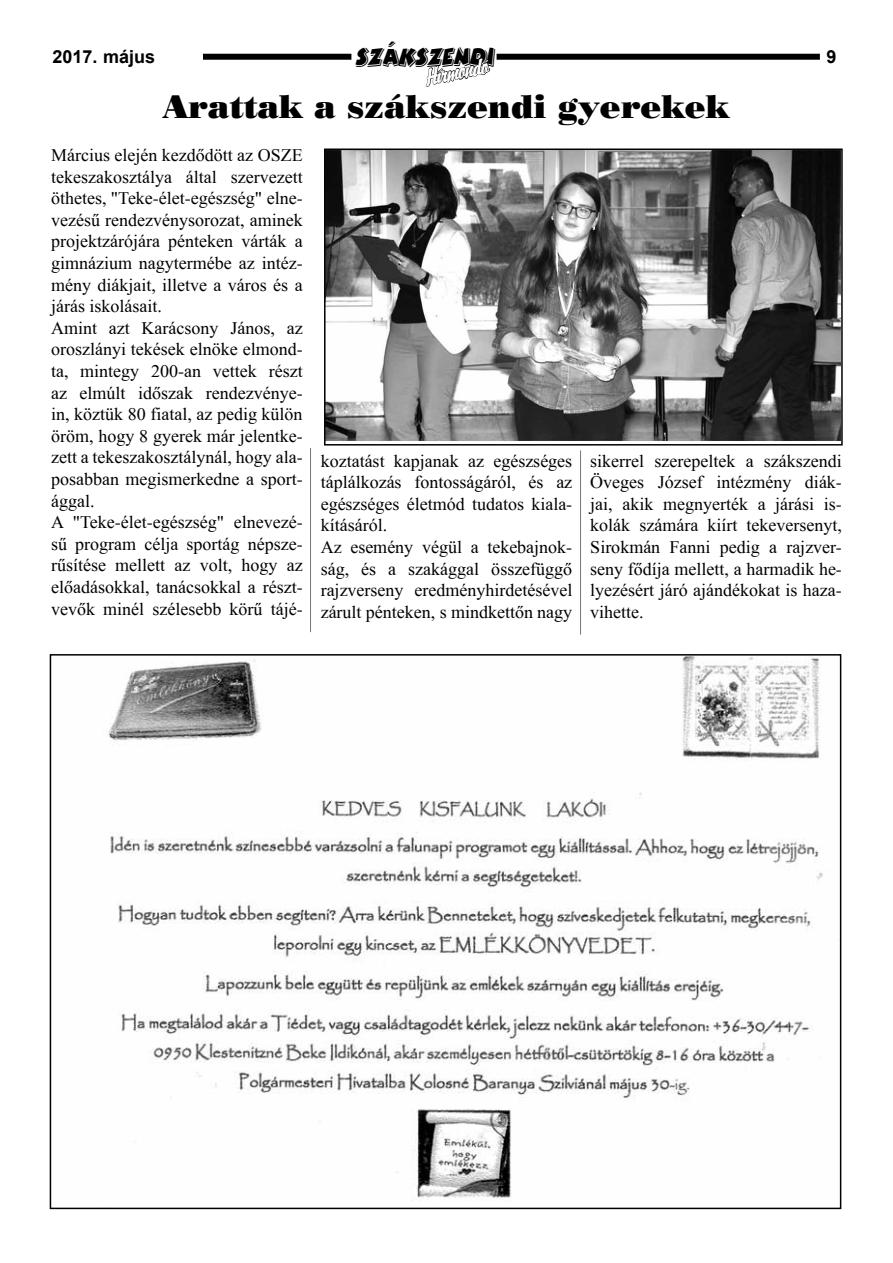
<style>
.page{position:relative;width:893px;height:1263px;background:#fff}
.page>*{position:absolute;margin:0;border:0;box-sizing:border-box;transform-origin:0 0}
.t1{font:33px "Poster Bodoni HU Normal";color:#000}
.t2{font:28.8px "Bertram CE";letter-spacing:-.05em;color:#000;scale:.83 1}
.t3{font:italic 21px "Briquet HU Plain";color:#fff}
.t4{font:18px/21.6px "Times New Roman HU";color:#000}
.t5{font:700 18px "Arial";color:#000}
</style>
<div class="page">
<div style="left:51px;top:54px;width:300px;height:6px;background:#000"></div>
<div style="left:497px;top:54px;width:323px;height:6px;background:#000"></div>
<div style="left:51px;top:43px;width:151px;height:27px;background:#fff"></div>
<svg style="left:425px;top:57px;width:65px;height:30px"></svg>
<img style="left:327px;top:151px;width:513px;height:290px">
<div style="left:324px;top:148px;width:519px;height:298px;border:2px solid #000"></div>
<img style="left:108px;top:657px;width:715px;height:541px">
<hr style="left:580px;top:450px;width:1px;height:185px;background:#737577">
<hr style="left:310px;top:448px;width:1px;height:184px;background:#737577">
<p class="t5" style="left:52px;top:45px;width:104px">2017. május</p>
<h2 class="t2" style="left:356px;top:41px;width:169px">SZÁKSZENDI</h2>
<p class="t5" style="left:826px;top:45px;width:12px">9</p>
<p class="t3" style="left:422px;top:65px;width:66px;rotate:-11deg">Hírmondó</p>
<h1 class="t1" style="left:163px;top:87px;width:568px">Arattak a szákszendi gyerekek</h1>
<p class="t4" style="left:51px;top:144px;width:253px">Március elején kezdődött az OSZE tekeszakosztálya által szervezett öthetes, "Teke-élet-egészség" elne&shy;vezésű rendezvénysorozat, aminek projektzárójára pénteken várták a gimnázium nagytermébe az intéz&shy;mény diákjait, illetve a város és a járás iskolásait.<br>Amint azt Karácsony János, az oroszlányi tekések elnöke elmond&shy;ta, mintegy 200-an vettek részt az elmúlt időszak rendezvénye&shy;in, köztük 80 fiatal, az pedig külön öröm, hogy 8 gyerek már jelentke&shy;zett a tekeszakosztálynál, hogy ala&shy;posabban megismerkedne a sport&shy;ággal.<br>A "Teke-élet-egészség" elnevezé&shy;sű program célja sportág népsze&shy;rűsítése mellett az volt, hogy az előadásokkal, tanácsokkal a részt&shy;vevők minél szélesebb körű tájé-</p>
<p class="t4" style="left:321px;top:450px;width:253px">koztatást kapjanak az egészséges táplálkozás fontosságáról, és az egészséges életmód tudatos kiala&shy;kításáról.<br>Az esemény végül a tekebajnok&shy;ság, és a szakággal összefüggő rajzverseny eredményhirdetésével zárult pénteken, s mindkettőn nagy</p>
<p class="t4" style="left:590px;top:450px;width:253px;text-align:justify">sikerrel szerepeltek a szákszendi Öveges József intézmény diák&shy;jai, akik megnyerték a járási is&shy;kolák számára kiírt tekeversenyt, Sirokmán Fanni pedig a rajzver&shy;seny fődíja mellett, a harmadik he&shy;lyezésért járó ajándékokat is haza&shy;vihette.</p>
</div>
